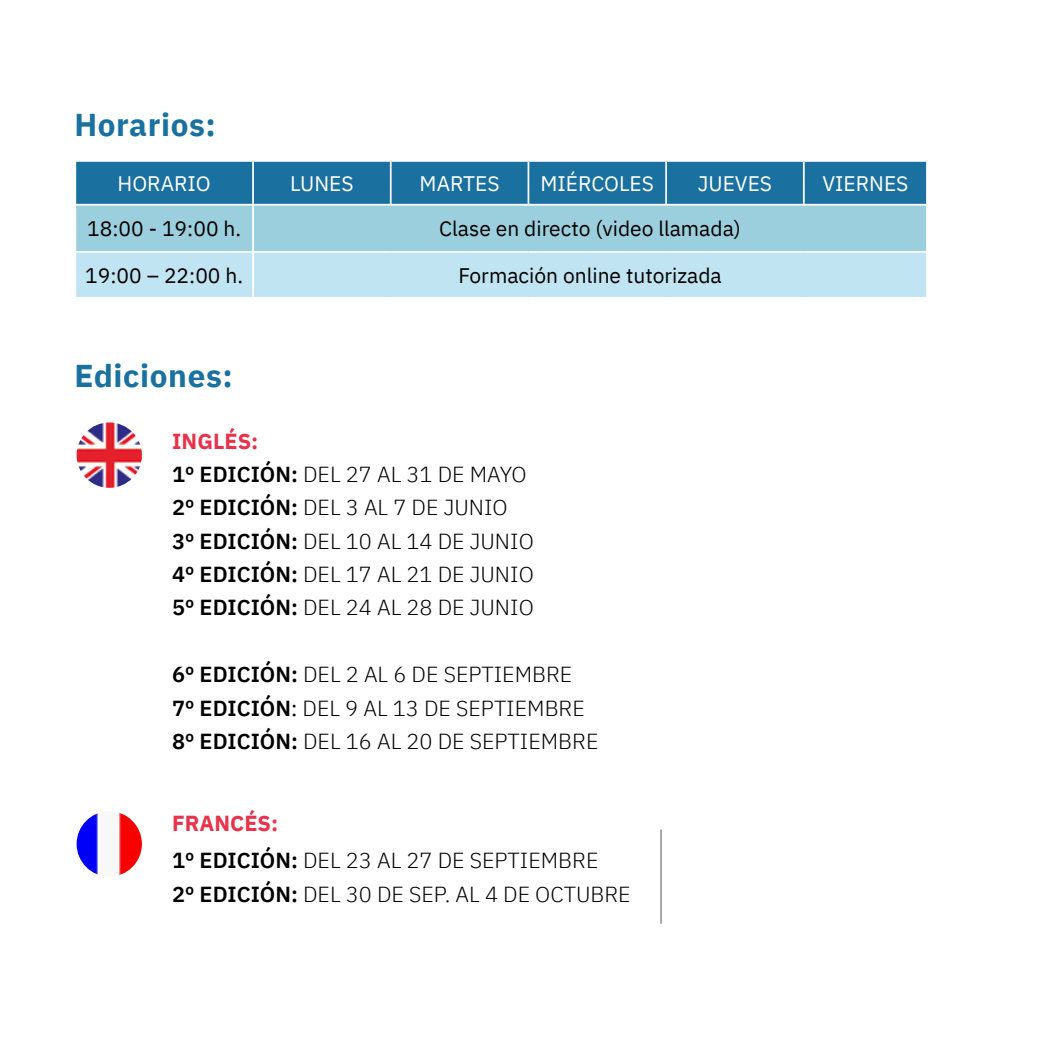
<style>
.page{position:relative;width:1042px;height:1042px;background:#fff}
.page>*{position:absolute;margin:0;border:0;box-sizing:border-box;transform-origin:0 0}
.t1{font:700 31.5px "IBM Plex Sans";letter-spacing:.02em;color:#1a709e}
.t2{font:300 21.7px/33.4px "IBM Plex Sans";color:#000}
.t3{font:700 21.7px "IBM Plex Sans";color:#e7344c}
.t4{font:21px "IBM Plex Sans";color:#000}
.t5{font:21px "IBM Plex Sans";color:#fff}
.s1{font-weight:600}
.s2{font-weight:400}
</style>
<div class="page">
<svg style="left:76px;top:162px;width:850px;height:135px;background:#7fb8d0"></svg>
<hr style="left:74px;top:204px;width:179px;height:2px;background:#fff">
<hr style="left:252px;top:206px;width:2px;height:45px;background:#fff">
<hr style="left:74px;top:251px;width:179px;height:2px;background:#fff">
<hr style="left:253px;top:251px;width:138px;height:2px;background:#fff">
<hr style="left:252px;top:253px;width:2px;height:44px;background:#fff">
<hr style="left:391px;top:251px;width:137px;height:2px;background:#fff">
<hr style="left:528px;top:251px;width:138px;height:2px;background:#fff">
<hr style="left:666px;top:251px;width:138px;height:2px;background:#fff">
<hr style="left:804px;top:251px;width:124px;height:2px;background:#fff">
<hr style="left:252px;top:162px;width:2px;height:42px;background:#fff">
<hr style="left:390px;top:162px;width:2px;height:42px;background:#fff">
<hr style="left:527px;top:162px;width:2px;height:42px;background:#fff">
<hr style="left:665px;top:162px;width:2px;height:42px;background:#fff">
<hr style="left:803px;top:162px;width:1px;height:42px;background:#fff">
<hr style="left:253px;top:204px;width:138px;height:2px;background:#fff">
<hr style="left:391px;top:204px;width:137px;height:2px;background:#fff">
<hr style="left:528px;top:204px;width:138px;height:2px;background:#fff">
<hr style="left:666px;top:204px;width:138px;height:2px;background:#fff">
<hr style="left:804px;top:204px;width:124px;height:2px;background:#fff">
<img style="left:77px;top:422px;width:65px;height:66px;border-radius:33px">
<img style="left:77px;top:811px;width:65px;height:65px;border-radius:33px">
<hr style="left:660px;top:829px;width:2px;height:95px;background:#9d9d9c">
<h1 class="t1" style="left:74px;top:100px;width:143px">Horarios:</h1>
<p class="t5" style="left:117px;top:167px;width:95px">HORARIO</p>
<p class="t5" style="left:290px;top:167px;width:65px">LUNES</p>
<p class="t5" style="left:420px;top:167px;width:81px">MARTES</p>
<p class="t5" style="left:540px;top:167px;width:115px">MIÉRCOLES</p>
<p class="t5" style="left:698px;top:167px;width:76px">JUEVES</p>
<p class="t5" style="left:822px;top:167px;width:88px">VIERNES</p>
<p class="t4" style="left:87px;top:213px;width:155px">18:00 - 19:00 h.</p>
<p class="t4" style="left:439px;top:213px;width:303px">Clase en directo (video llamada)</p>
<p class="t4" style="left:85px;top:259px;width:159px">19:00 – 22:00 h.</p>
<p class="t4" style="left:458px;top:259px;width:265px">Formación online tutorizada</p>
<h1 class="t1" style="left:74px;top:350px;width:160px">Ediciones:</h1>
<p class="t3" style="left:172px;top:424px;width:88px">INGLÉS:</p>
<p class="t2" style="left:172px;top:455px;width:363px"><span class="s1">1º EDICIÓN:</span> DEL 27 AL 31 DE MAYO<br><span class="s1">2º EDICIÓN:</span> DEL 3 AL 7 DE JUNIO<br><span class="s1">3º EDICIÓN:</span> DEL 10 AL 14 DE JUNIO<br><span class="s1">4º EDICIÓN:</span> DEL 17 AL 21 DE JUNIO<br><span class="s1">5º EDICIÓN:</span> DEL 24 AL 28 DE JUNIO</p>
<p class="t2" style="left:172px;top:656px;width:428px"><span class="s1">6º EDICIÓN:</span> DEL 2 AL 6 DE SEPTIEMBRE<br><span class="s1">7º EDICIÓN</span><span class="s2">:</span> DEL 9 AL 13 DE SEPTIEMBRE<br><span class="s1">8º EDICIÓN:</span> DEL 16 AL 20 DE SEPTIEMBRE</p>
<p class="t3" style="left:172px;top:806px;width:108px">FRANCÉS:</p>
<p class="t2" style="left:172px;top:842px;width:460px"><span class="s1">1º EDICIÓN:</span> DEL 23 AL 27 DE SEPTIEMBRE<br><span class="s1">2º EDICIÓN:</span> DEL 30 DE SEP. AL 4 DE OCTUBRE</p>
</div>
